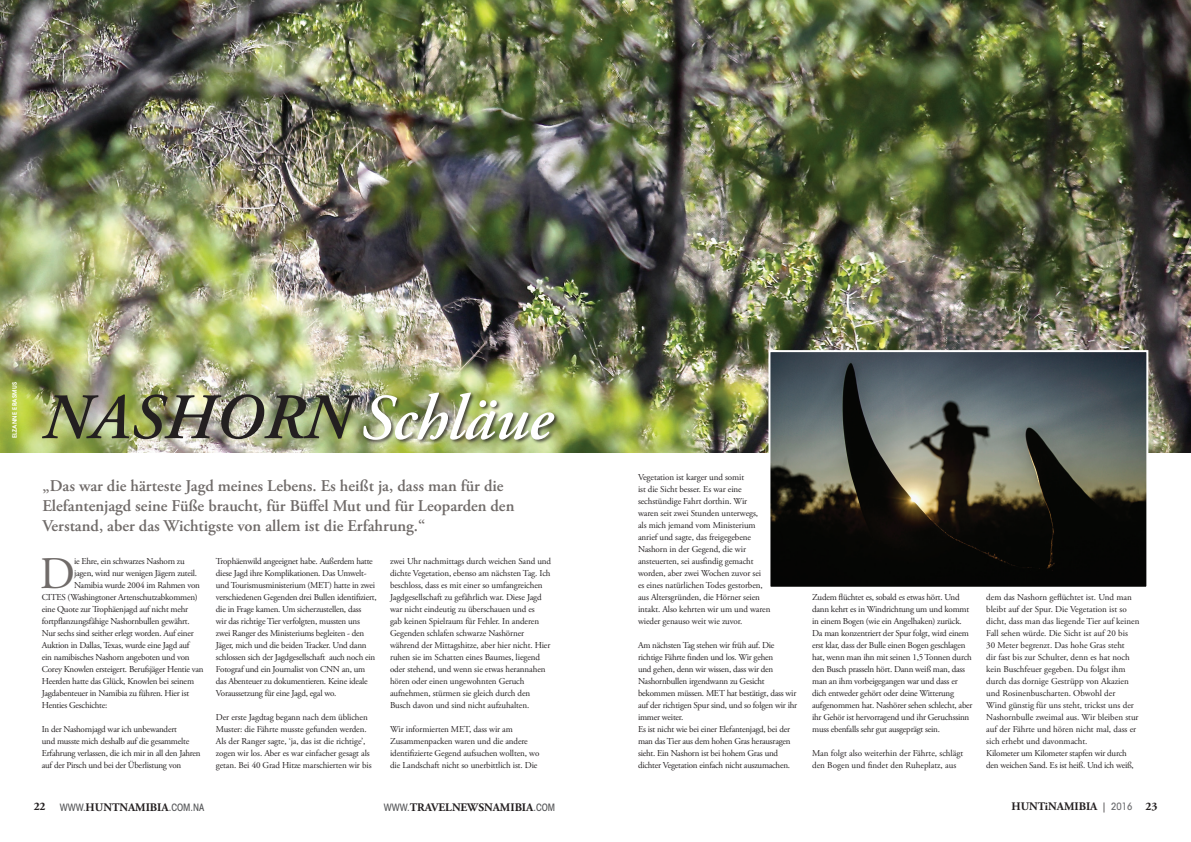
<style>
.page{position:relative;width:1191px;height:842px;background:#fff}
.page>*{position:absolute;margin:0;border:0;box-sizing:border-box;transform-origin:0 0}
.t1{font:italic 600 64.6px "Adobe Garamond Pro";letter-spacing:.015em;color:#231f20}
.t2{font:45.2px "Adobe Garamond Pro";color:#706b69}
.t3{font:italic 600 30px "Adobe Garamond Pro";color:#706b69}
.t4{font:600 16.4px/19.7px "Adobe Garamond Pro";color:#706b69}
.t5{font:700 11.5px "Adobe Garamond Pro";color:#231f20}
.t6{font:9px/12px "Adobe Garamond Pro";letter-spacing:-.025em;color:#231f20}
.t7{font:9px/12px "Adobe Garamond Pro";color:#231f20}
.photo_credit{font:700 6px "Te X Gyre Adventor";letter-spacing:.04em;color:#fff}
.s1{color:#fff}
.s2{font-family:"ITC Avant Garde Std";font-weight:500;font-stretch:condensed;font-size:10px;color:#57585a}
.s3{font-family:"ITC Avant Garde Std";font-weight:400;font-stretch:condensed;font-size:10px}
.s4{font-family:"ITC Avant Garde Std";font-weight:500;font-stretch:condensed;font-size:10px;color:#6c6d70}
</style>
<div class="page">
<img style="left:0;top:0;width:1191px;height:453px">
<img style="left:771px;top:353px;width:374px;height:233px">
<div style="left:768px;top:350px;width:380px;height:239px;border:2px solid #fff"></div>
<div style="left:362px;top:392px;width:197px;height:53px;background:#231f20;opacity:.75"></div>
<p class="photo_credit" style="left:10px;top:438px;width:58px;rotate:-90deg">ELZANNE ERASMUS</p>
<p class="t1" style="left:42px;top:380px;width:511px">NASHORN<span class="s1">Schläue</span></p>
<p class="t3" style="left:42px;top:388px;width:155px">....................</p>
<p class="t4" style="left:43px;top:476px;width:473px">„Das war die härteste Jagd meines Lebens. Es heißt ja, dass man für die<br>Elefantenjagd seine Füße braucht, für Büffel Mut und für Leoparden den<br>Verstand, aber das Wichtigste von allem ist die Erfahrung.“</p>
<p class="t2" style="left:40px;top:547px;width:37px">D</p>
<p class="t6" style="left:74px;top:555px;width:112px">ie Ehre, ein schwarzes Nashorn zu</p>
<p class="t6" style="left:74px;top:567px;width:125px">jagen, wird nur wenigen Jägern zuteil.</p>
<p class="t6" style="left:74px;top:579px;width:127px">Namibia wurde 2004 im Rahmen von</p>
<p class="t6" style="left:42px;top:591px;width:157px">CITES (Washingtoner Artenschutzabkommen)</p>
<p class="t6" style="left:42px;top:603px;width:148px">eine Quote zur Trophäenjagd auf nicht mehr</p>
<p class="t6" style="left:42px;top:615px;width:149px">fortpflanzungsfähige Nashornbullen gewährt.</p>
<p class="t6" style="left:42px;top:627px;width:153px">Nur sechs sind seither erlegt worden. Auf einer</p>
<p class="t6" style="left:42px;top:639px;width:149px">Auktion in Dallas, Texas, wurde eine Jagd auf</p>
<p class="t6" style="left:42px;top:651px;width:149px">ein namibisches Nashorn angeboten und von</p>
<p class="t6" style="left:42px;top:663px;width:163px">Corey Knowlen ersteigert. Berufsjäger Hentie van</p>
<p class="t6" style="left:42px;top:675px;width:154px">Heerden hatte das Glück, Knowlen bei seinem</p>
<p class="t6" style="left:42px;top:687px;width:149px">Jagdabenteuer in Namibia zu führen. Hier ist</p>
<p class="t6" style="left:42px;top:699px;width:67px">Henties Geschichte:</p>
<p class="t6" style="left:42px;top:723px;width:160px">In der Nashornjagd war ich unbewandert<br>und musste mich deshalb auf die gesammelte Erfahrung verlassen, die ich mir in all den Jahren auf der Pirsch und bei der Überlistung von</p>
<p class="t6" style="left:216px;top:555px;width:162px">Trophäenwild angeeignet habe. Außerdem hatte diese Jagd ihre Komplikationen. Das Umwelt&shy;und Tourismusministerium (MET) hatte in zwei verschiedenen Gegenden drei Bullen identifiziert, die in Frage kamen. Um sicherzustellen, dass<br>wir das richtige Tier verfolgten, mussten uns<br>zwei Ranger des Ministeriums begleiten - den Jäger, mich und die beiden Tracker. Und dann schlossen sich der Jagdgesellschaft auch noch ein Fotograf und ein Journalist von CNN an, um das Abenteuer zu dokumentieren. Keine ideale Voraussetzung für eine Jagd, egal wo.</p>
<p class="t6" style="left:216px;top:711px;width:157px">Der erste Jagdtag begann nach dem üblichen Muster: die Fährte musste gefunden werden.<br>Als der Ranger sagte, ‘ja, das ist die richtige’, zogen wir los. Aber es war einfacher gesagt als getan. Bei 40 Grad Hitze marschierten wir bis</p>
<p class="t6" style="left:390px;top:555px;width:163px">zwei Uhr nachmittags durch weichen Sand und dichte Vegetation, ebenso am nächsten Tag. Ich beschloss, dass es mit einer so umfangreichen Jagdgesellschaft zu gefährlich war. Diese Jagd war nicht eindeutig zu überschauen und es<br>gab keinen Spielraum für Fehler. In anderen Gegenden schlafen schwarze Nashörner während der Mittagshitze, aber hier nicht. Hier ruhen sie im Schatten eines Baumes, liegend oder stehend, und wenn sie etwas herannahen hören oder einen ungewohnten Geruch aufnehmen, stürmen sie gleich durch den Busch davon und sind nicht aufzuhalten.</p>
<p class="t6" style="left:390px;top:723px;width:151px">Wir informierten MET, dass wir am Zusammenpacken waren und die andere identifizierte Gegend aufsuchen wollten, wo die Landschaft nicht so unerbittlich ist. Die</p>
<p class="t6" style="left:638px;top:471px;width:134px">Vegetation ist karger und somit<br>ist die Sicht besser. Es war eine sechstündige Fahrt dorthin. Wir<br>waren seit zwei Stunden unterwegs,<br>als mich jemand vom Ministerium anrief und sagte, das freigegebene Nashorn in der Gegend, die wir ansteuerten, sei ausfindig gemacht worden, aber zwei Wochen zuvor sei<br>es eines natürlichen Todes gestorben, aus Altersgründen, die Hörner seien intakt. Also kehrten wir um und waren</p>
<p class="t6" style="left:638px;top:615px;width:106px">wieder genauso weit wie zuvor.</p>
<p class="t6" style="left:638px;top:639px;width:161px">Am nächsten Tag stehen wir früh auf. Die richtige Fährte finden und los. Wir gehen<br>und gehen, denn wir wissen, dass wir den Nashornbullen irgendwann zu Gesicht bekommen müssen. MET hat bestätigt, dass wir auf der richtigen Spur sind, und so folgen wir ihr immer weiter.</p>
<p class="t6" style="left:638px;top:723px;width:154px">Es ist nicht wie bei einer Elefantenjagd, bei der man das Tier aus dem hohen Gras herausragen sieht. Ein Nashorn ist bei hohem Gras und dichter Vegetation einfach nicht auszumachen.</p>
<p class="t6" style="left:812px;top:591px;width:162px">Zudem flüchtet es, sobald es etwas hört. Und dann kehrt es in Windrichtung um und kommt in einem Bogen (wie ein Angelhaken) zurück.<br>Da man konzentriert der Spur folgt, wird einem erst klar, dass der Bulle einen Bogen geschlagen hat, wenn man ihn mit seinen 1,5 Tonnen durch den Busch prasseln hört. Dann weiß man, dass man an ihm vorbeigegangen war und dass er dich entweder gehört oder deine Witterung aufgenommen hat. Nashörer sehen schlecht, aber ihr Gehör ist hervorragend und ihr Geruchssinn muss ebenfalls sehr gut ausgeprägt sein.</p>
<p class="t7" style="left:812px;top:747px;width:153px">Man folgt also weiterhin der Fährte, schlägt den Bogen und findet den Ruheplatz, aus</p>
<p class="t7" style="left:986px;top:591px;width:155px">dem das Nashorn geflüchtet ist. Und man bleibt auf der Spur. Die Vegetation ist so dicht, dass man das liegende Tier auf keinen Fall sehen würde. Die Sicht ist auf 20 bis<br>30 Meter begrenzt. Das hohe Gras steht<br>dir fast bis zur Schulter, denn es hat noch kein Buschfeuer gegeben. Du folgst ihm durch das dornige Gestrüpp von Akazien und Rosinenbuscharten. Obwohl der<br>Wind günstig für uns steht, trickst uns der Nashornbulle zweimal aus. Wir bleiben stur auf der Fährte und hören nicht mal, dass er sich erhebt und davonmacht.</p>
<p class="t6" style="left:986px;top:747px;width:149px">Kilometer um Kilometer stapfen wir durch den weichen Sand. Es ist heiß. Und ich weiß,</p>
<p class="t5" style="left:34px;top:800px;width:172px">22 <span class="s2">WWW.</span>HUNTNAMIBIA<span class="s2">.COM.NA</span></p>
<p class="t5" style="left:384px;top:800px;width:173px"><span class="s2">WWW.</span>TRAVELNEWSNAMIBIA<span class="s2">.COM</span></p>
<p class="t5" style="left:1011px;top:800px;width:147px">HUNTiNAMIBIA <span class="s3">|</span> <span class="s4">2016</span> 23</p>
</div>
